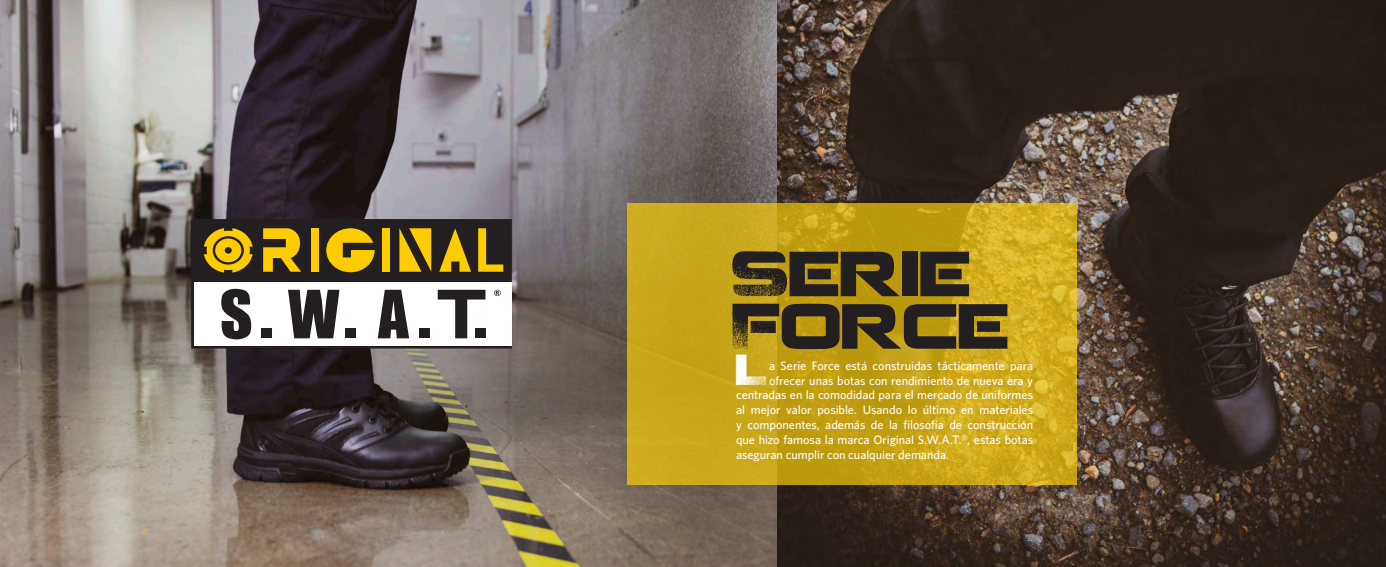
<style>
.page{position:relative;width:1386px;height:567px;background:#fff}
.page>*{position:absolute;margin:0;border:0;box-sizing:border-box;transform-origin:0 0}
.t1{font:63px/52.5px "Coalition";color:#231f20}
.t2{font:42.61px "Coalition";color:#fff}
.t3{font:500 12.25px "Whitney";letter-spacing:-.005em;color:#fff}
</style>
<div class="page">
<img style="left:776px;top:0;width:610px;height:567px">
<img style="left:0;top:0;width:776px;height:567px">
<svg style="left:627px;top:203px;width:450px;height:282px;background:#c9a518"></svg>
<div style="left:191px;top:219px;width:321px;height:130px;background:#231f20"></div>
<div style="left:194px;top:282px;width:318px;height:64px;background:#fff"></div>
<svg style="left:221px;top:289px;width:30px;height:50px"></svg>
<div style="left:261px;top:328px;width:10px;height:10px;background:#231f20"></div>
<svg style="left:288px;top:290px;width:51px;height:48px"></svg>
<div style="left:346px;top:328px;width:10px;height:10px;background:#231f20"></div>
<svg style="left:378px;top:290px;width:31px;height:48px"></svg>
<div style="left:420px;top:328px;width:10px;height:10px;background:#231f20"></div>
<svg style="left:438px;top:290px;width:47px;height:48px"></svg>
<div style="left:476px;top:328px;width:10px;height:10px;background:#231f20"></div>
<svg style="left:494px;top:290px;width:7px;height:6px"></svg>
<svg style="left:478px;top:228px;width:25px;height:44px"></svg>
<svg style="left:263px;top:228px;width:38px;height:44px;background:#b4910a"></svg>
<div style="left:311px;top:228px;width:8px;height:44px;background:#fc0"></div>
<svg style="left:326px;top:228px;width:49px;height:44px;background:#af8d0b"></svg>
<div style="left:382px;top:228px;width:8px;height:44px;background:#fc0"></div>
<svg style="left:399px;top:228px;width:32px;height:44px"></svg>
<svg style="left:439px;top:228px;width:32px;height:44px"></svg>
<svg style="left:204px;top:228px;width:49px;height:45px;background:#af8d0b"></svg>
<h1 class="t1" style="left:732px;top:244px;width:279px">SERIE<br>FORCE</h1>
<h2 class="t2" style="left:736px;top:341px;width:33px">L</h2>
<p class="t3" style="left:769px;top:357px;width:266px">a Serie Force está construidas tácticamente para</p>
<p class="t3" style="left:769px;top:372px;width:266px">ofrecer unas botas con rendimiento de nueva era y</p>
<p class="t3" style="left:736px;top:387px;width:299px">centradas en la comodidad para el mercado de uniformes</p>
<p class="t3" style="left:736px;top:402px;width:299px">al mejor valor posible. Usando lo último en materiales</p>
<p class="t3" style="left:736px;top:417px;width:299px">y componentes, además de la filosofía de construcción</p>
<p class="t3" style="left:736px;top:432px;width:299px">que hizo famosa la marca Original S.W.A.T.®, estas botas</p>
<p class="t3" style="left:736px;top:447px;width:214px">aseguran cumplir con cualquier demanda.</p>
</div>
